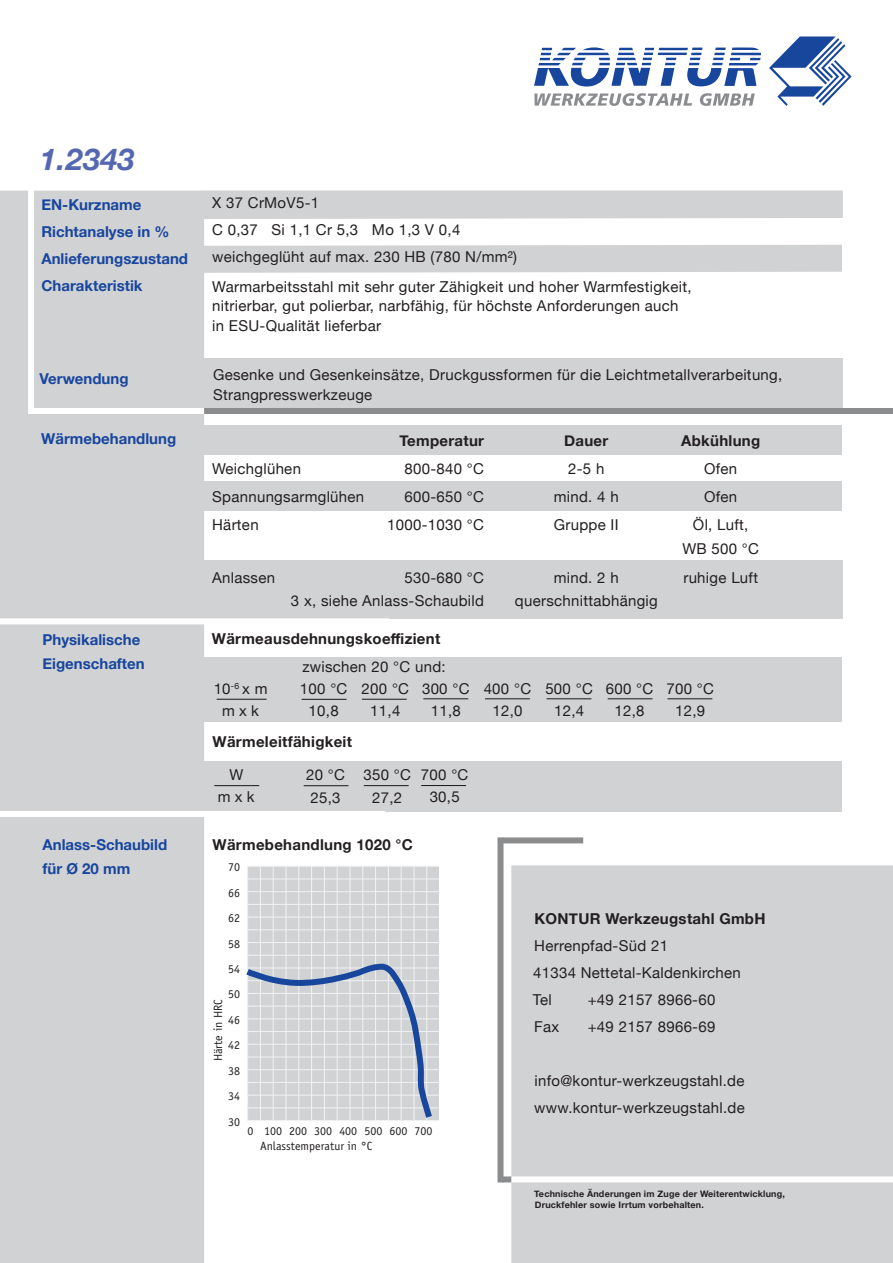
<style>
.page{position:relative;width:893px;height:1263px;background:#fff}
.page>*{position:absolute;margin:0;border:0;box-sizing:border-box;transform-origin:0 0}
.t1{font:italic 700 30px "Helvetica Neue";color:#5467b0}
._10_13{font:15px/22.5px "Helvetica Neue";letter-spacing:.02em;color:#231f20;text-align:center}
._10_18{font:15px/27px "Helvetica Neue";letter-spacing:.02em;color:#231f20}
._10_16_Tabulatoren{font:15px/24px "Helvetica Neue";letter-spacing:.02em;color:#231f20;text-align:center}
.Links{font:700 15px/27px "Helvetica Neue";color:#18469d}
._10_16_Tabulatoren-2{font:700 15px "Helvetica Neue";letter-spacing:.02em;color:#231f20}
.t2{font:12px/25.5px "ITC Officina Sans";color:#231f20;text-align:justify}
._10_18-2{font:700 9px/10.8px "Helvetica Neue";letter-spacing:.02em;color:#231f20}
</style>
<div class="page">
<div style="left:204px;top:359px;width:638px;height:50px;background:#d1d2d4"></div>
<div style="left:0;top:191px;width:204px;height:1072px;background:#d1d2d4"></div>
<div style="left:511px;top:865px;width:382px;height:398px;background:#d1d2d4"></div>
<svg style="left:534px;top:47px;width:227px;height:40px"></svg>
<svg style="left:769px;top:36px;width:83px;height:70px"></svg>
<svg style="left:534px;top:93px;width:158px;height:13px"></svg>
<svg style="left:700px;top:93px;width:55px;height:13px"></svg>
<div style="left:284px;top:190px;width:559px;height:29px;background:#d1d2d4"></div>
<div style="left:284px;top:245px;width:558px;height:28px;background:#d1d2d4"></div>
<svg style="left:25px;top:190px;width:259px;height:227px"></svg>
<div style="left:204px;top:408px;width:689px;height:6px;background:#8b8c8e"></div>
<div style="left:502px;top:1176px;width:10px;height:6px;background:#8b8c8e"></div>
<div style="left:511px;top:1176px;width:382px;height:6px;background:#fff"></div>
<div style="left:497px;top:837px;width:6px;height:345px;background:#8b8c8e"></div>
<div style="left:204px;top:425px;width:638px;height:30px;background:#d1d2d4"></div>
<div style="left:204px;top:481px;width:638px;height:29px;background:#d1d2d4"></div>
<div style="left:204px;top:761px;width:638px;height:50px;background:#d1d2d4"></div>
<div style="left:0;top:811px;width:385px;height:6px;background:#fff"></div>
<div style="left:204px;top:560px;width:638px;height:58px;background:#d1d2d4"></div>
<div style="left:0;top:618px;width:389px;height:6px;background:#fff"></div>
<div style="left:204px;top:657px;width:638px;height:65px;background:#d1d2d4"></div>
<div style="left:503px;top:837px;width:80px;height:6px;background:#8b8c8e"></div>
<svg style="left:247px;top:866px;width:192px;height:255px;background:#d2d3d5"></svg>
<hr style="left:248px;top:1107px;width:191px;height:1px;background:#f2f3f4">
<hr style="left:248px;top:1095px;width:191px;height:1px;background:#f2f3f4">
<hr style="left:248px;top:1082px;width:191px;height:1px;background:#f2f3f4">
<hr style="left:248px;top:1069px;width:191px;height:1px;background:#f2f3f4">
<hr style="left:248px;top:1056px;width:191px;height:1px;background:#f2f3f4">
<hr style="left:248px;top:1044px;width:191px;height:1px;background:#f2f3f4">
<hr style="left:248px;top:1031px;width:191px;height:1px;background:#f2f3f4">
<hr style="left:248px;top:1018px;width:191px;height:1px;background:#f2f3f4">
<hr style="left:248px;top:1006px;width:191px;height:1px;background:#f2f3f4">
<hr style="left:248px;top:993px;width:191px;height:1px;background:#f2f3f4">
<hr style="left:248px;top:980px;width:191px;height:1px;background:#f2f3f4">
<hr style="left:248px;top:967px;width:191px;height:1px;background:#f2f3f4">
<hr style="left:248px;top:955px;width:191px;height:1px;background:#f2f3f4">
<hr style="left:248px;top:942px;width:191px;height:1px;background:#f2f3f4">
<hr style="left:248px;top:929px;width:191px;height:1px;background:#f2f3f4">
<hr style="left:248px;top:917px;width:191px;height:1px;background:#f2f3f4">
<hr style="left:248px;top:904px;width:191px;height:1px;background:#f2f3f4">
<hr style="left:248px;top:891px;width:191px;height:1px;background:#f2f3f4">
<hr style="left:248px;top:878px;width:191px;height:1px;background:#f2f3f4">
<hr style="left:426px;top:866px;width:1px;height:254px;background:#f2f3f4">
<hr style="left:414px;top:866px;width:1px;height:254px;background:#f2f3f4">
<hr style="left:401px;top:866px;width:1px;height:254px;background:#f2f3f4">
<hr style="left:388px;top:866px;width:1px;height:254px;background:#f2f3f4">
<hr style="left:375px;top:866px;width:1px;height:254px;background:#f2f3f4">
<hr style="left:362px;top:866px;width:1px;height:254px;background:#f2f3f4">
<hr style="left:350px;top:866px;width:1px;height:254px;background:#f2f3f4">
<hr style="left:337px;top:866px;width:1px;height:254px;background:#f2f3f4">
<hr style="left:324px;top:866px;width:1px;height:254px;background:#f2f3f4">
<hr style="left:311px;top:866px;width:1px;height:254px;background:#f2f3f4">
<hr style="left:298px;top:866px;width:1px;height:254px;background:#f2f3f4">
<hr style="left:286px;top:866px;width:1px;height:254px;background:#f2f3f4">
<hr style="left:273px;top:866px;width:1px;height:254px;background:#f2f3f4">
<hr style="left:260px;top:866px;width:1px;height:254px;background:#f2f3f4">
<svg style="left:246px;top:960px;width:189px;height:161px"></svg>
<hr style="left:302px;top:699px;width:45px;height:1px;background:#231f20">
<hr style="left:362px;top:699px;width:45px;height:1px;background:#231f20">
<hr style="left:423px;top:698px;width:45px;height:1px;background:#231f20">
<hr style="left:485px;top:698px;width:45px;height:1px;background:#231f20">
<hr style="left:304px;top:785px;width:44px;height:1px;background:#231f20">
<hr style="left:214px;top:785px;width:45px;height:1px;background:#231f20">
<hr style="left:364px;top:785px;width:45px;height:1px;background:#231f20">
<hr style="left:421px;top:785px;width:45px;height:1px;background:#231f20">
<hr style="left:217px;top:699px;width:50px;height:1px;background:#231f20">
<hr style="left:547px;top:698px;width:44px;height:1px;background:#231f20">
<hr style="left:608px;top:698px;width:44px;height:1px;background:#231f20">
<hr style="left:667px;top:698px;width:45px;height:1px;background:#231f20">
<p class="t1" style="left:40px;top:136px;width:96px">1.2343</p>
<p class="Links" style="left:41px;top:191px;width:148px">EN-Kurzname<br>Richtanalyse in %<br>Anlieferungszustand<br>Charakteristik</p>
<p class="Links" style="left:40px;top:365px;width:90px">Verwendung</p>
<p class="Links" style="left:41px;top:426px;width:136px">Wärmebehandlung</p>
<p class="Links" style="left:43px;top:628px;width:104px;line-height:24px">Physikalische<br>Eigenschaften</p>
<p class="Links" style="left:43px;top:833px;width:126px;line-height:24px">Anlass-Schaubild für Ø 20 mm</p>
<p class="_10_18" style="left:212px;top:190px;width:306px">X 37 CrMoV5-1<br>C 0,37 Si 1,1 Cr 5,3 Mo 1,3 V 0,4 weichgeglüht auf max. 230 HB (780 N/mm²)</p>
<p class="_10_13" style="left:212px;top:276px;width:481px">Warmarbeitsstahl mit sehr guter Zähigkeit und hoher Warmfestigkeit,</p>
<p class="_10_13" style="left:212px;top:297px;width:468px;line-height:19.5px;text-align:left">nitrierbar, gut polierbar, narbfähig, für höchste Anforderungen auch in ESU-Qualität lieferbar</p>
<p class="_10_13" style="left:213px;top:365px;width:571px">Gesenke und Gesenkeinsätze, Druckgussformen für die Leichtmetallverarbeitung,</p>
<p class="_10_13" style="left:213px;top:384px;width:161px">Strangpresswerkzeuge</p>
<p class="_10_16_Tabulatoren-2" style="left:399px;top:428px;width:86px">Temperatur</p>
<p class="_10_16_Tabulatoren-2" style="left:564px;top:428px;width:46px">Dauer</p>
<p class="_10_16_Tabulatoren-2" style="left:681px;top:428px;width:81px">Abkühlung</p>
<p class="_10_16_Tabulatoren" style="left:212px;top:457px;width:90px">Weichglühen</p>
<p class="_10_16_Tabulatoren" style="left:404px;top:457px;width:81px">800-840 °C</p>
<p class="_10_16_Tabulatoren" style="left:568px;top:457px;width:38px">2-5 h</p>
<p class="_10_16_Tabulatoren" style="left:704px;top:457px;width:35px">Ofen</p>
<p class="_10_16_Tabulatoren" style="left:212px;top:486px;width:154px">Spannungsarmglühen</p>
<p class="_10_16_Tabulatoren" style="left:404px;top:486px;width:81px">600-650 °C</p>
<p class="_10_16_Tabulatoren" style="left:554px;top:486px;width:66px">mind. 4 h</p>
<p class="_10_16_Tabulatoren" style="left:704px;top:486px;width:35px">Ofen</p>
<p class="_10_16_Tabulatoren" style="left:212px;top:514px;width:48px">Härten</p>
<p class="_10_16_Tabulatoren" style="left:387px;top:514px;width:98px">1000-1030 °C</p>
<p class="_10_16_Tabulatoren" style="left:554px;top:514px;width:66px">Gruppe II</p>
<p class="_10_16_Tabulatoren" style="left:682px;top:514px;width:78px">Öl, Luft,<br>WB 500 °C</p>
<p class="_10_16_Tabulatoren" style="left:212px;top:566px;width:64px">Anlassen</p>
<p class="_10_16_Tabulatoren" style="left:404px;top:566px;width:81px">530-680 °C</p>
<p class="_10_16_Tabulatoren" style="left:554px;top:566px;width:66px">mind. 2 h</p>
<p class="_10_16_Tabulatoren" style="left:683px;top:566px;width:76px">ruhige Luft</p>
<p class="_10_16_Tabulatoren" style="left:291px;top:590px;width:195px">3 x, siehe Anlass-Schaubild</p>
<p class="_10_16_Tabulatoren" style="left:515px;top:590px;width:144px">querschnittabhängig</p>
<p class="_10_16_Tabulatoren-2" style="left:212px;top:627px;width:230px">Wärmeausdehnungskoeffizient</p>
<p class="_10_13" style="left:302px;top:657px;width:145px">zwischen 20 °C und:</p>
<p class="_10_13" style="left:214px;top:678px;width:55px">10<sup>-6</sup> x m m x k</p>
<p class="_10_13" style="left:545px;top:678px;width:49px">500 °C<br>12,4</p>
<p class="_10_13" style="left:606px;top:678px;width:49px">600 °C<br>12,8</p>
<p class="_10_13" style="left:666px;top:678px;width:49px">700 °C<br>12,9</p>
<p class="_10_13" style="left:300px;top:678px;width:49px">100 °C<br>10,8</p>
<p class="_10_13" style="left:362px;top:678px;width:49px">200 °C<br>11,4</p>
<p class="_10_13" style="left:422px;top:678px;width:49px">300 °C<br>11,8</p>
<p class="_10_13" style="left:484px;top:678px;width:49px">400 °C<br>12,0</p>
<p class="_10_16_Tabulatoren-2" style="left:213px;top:730px;width:141px">Wärmeleitfähigkeit</p>
<p class="_10_13" style="left:218px;top:764px;width:38px">W<br>m x k</p>
<p class="_10_13" style="left:363px;top:764px;width:49px">350 °C<br>27,2</p>
<p class="_10_13" style="left:421px;top:764px;width:49px">700 °C<br>30,5</p>
<p class="_10_13" style="left:306px;top:764px;width:40px;text-align:left">20 °C<br>25,3</p>
<p class="_10_16_Tabulatoren-2" style="left:213px;top:833px;width:202px">Wärmebehandlung 1020 °C</p>
<p class="t2" style="left:228px;top:854px;width:13px">70<br>66<br>62<br>58<br>54<br>50<br>46<br>42<br>38<br>34<br>30</p>
<p class="t2" style="left:205px;top:1061px;width:64px;rotate:-90deg">Härte in HRC</p>
<p class="t2" style="left:260px;top:1123px;width:174px;line-height:15px;text-indent:-12px">0 100 200 300 400 500 600 700<br>Anlasstemperatur in °C</p>
<p class="_10_16_Tabulatoren-2" style="left:534px;top:906px;width:233px">KONTUR Werkzeugstahl GmbH</p>
<p class="_10_18" style="left:534px;top:933px;width:135px">Herrenpfad-Süd 21</p>
<p class="_10_18" style="left:533px;top:960px;width:209px">41334 Nettetal-Kaldenkirchen</p>
<p class="_10_18" style="left:533px;top:987px;width:20px">Tel</p>
<p class="_10_18" style="left:588px;top:987px;width:129px">+49 2157 8966-60</p>
<p class="_10_18" style="left:534px;top:1014px;width:27px">Fax</p>
<p class="_10_18" style="left:588px;top:1014px;width:129px">+49 2157 8966-69</p>
<p class="_10_18" style="left:534px;top:1068px;width:212px">info@kontur-werkzeugstahl.de</p>
<p class="_10_18" style="left:534px;top:1095px;width:212px">www.kontur-werkzeugstahl.de</p>
<p class="_10_18-2" style="left:534px;top:1189px;width:252px">Technische Änderungen im Zuge der Weiterentwicklung,<br>Druckfehler sowie Irrtum vorbehalten.</p>
</div>
